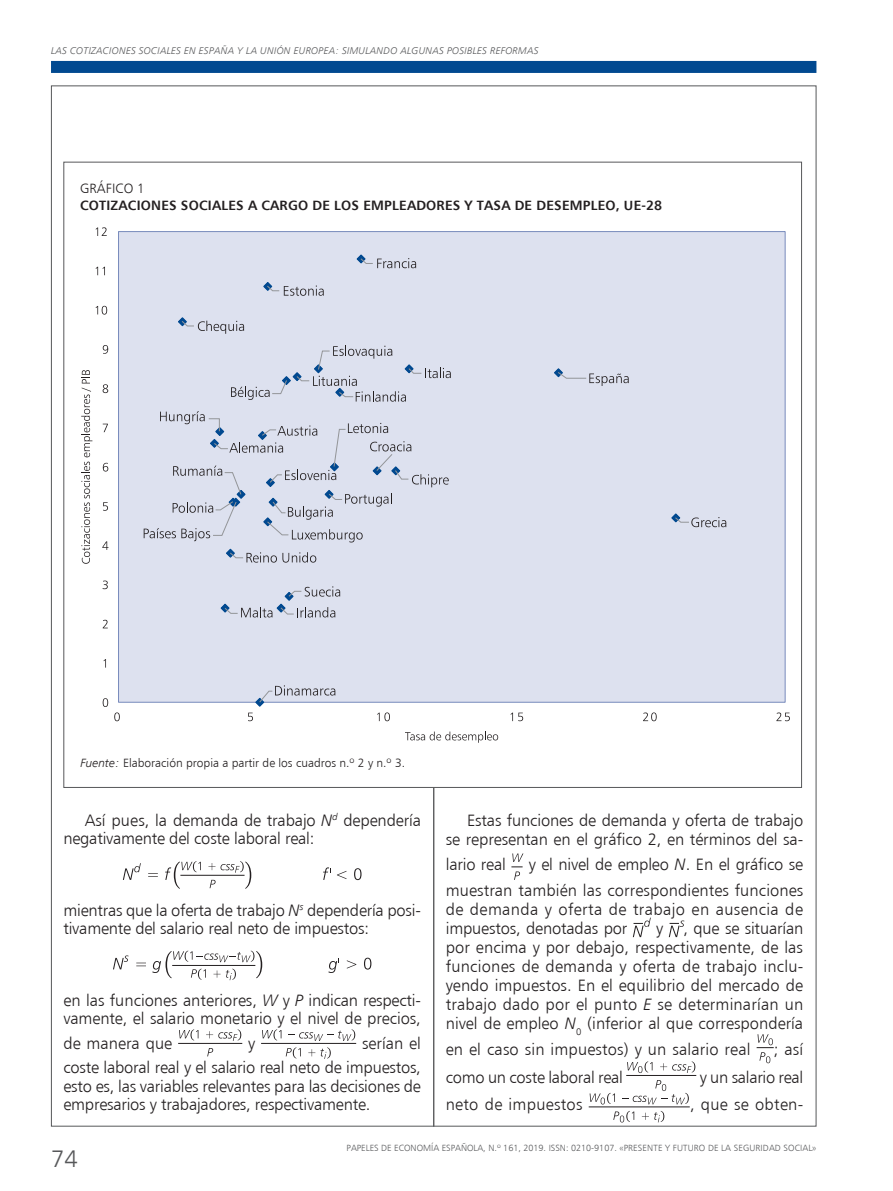
<style>
.page{position:relative;width:893px;height:1191px;background:#fff}
.page>*{position:absolute;margin:0;border:0;box-sizing:border-box;transform-origin:0 0}
.t1{font:24px "Humanist 777 BT Light B";color:#57585a}
.t2{font:16.5px/19px "Humanist 777 BT Light B";letter-spacing:-.01em;color:#231f20;text-align:justify}
.t3{font:16.5px "Humanist 777 BT Light B";letter-spacing:.01em;color:#231f20}
.t4{font:16.5px "Humanist 777 BT Light B";letter-spacing:.015em;color:#231f20}
.t5{font:13.5px "Humanist 777 BT Bold B";letter-spacing:.015em;color:#231f20}
.t6{font:13.5px "Humanist 777 BT Light B";letter-spacing:.015em;color:#231f20}
.t7{font:12px "Humanist 777 BT Light B";color:#231f20}
.t8{font:9.75px "Humanist 777 BT Light Italic B";letter-spacing:.02em;color:#57585a}
.t9{font:9px "Humanist 777 BT Light B";color:#57585a}
.s1{font-family:"Humanist 777 BT Light Italic B"}
</style>
<div class="page">
<div style="left:51px;top:61px;width:765px;height:12px;background:#014990"></div>
<hr style="left:433px;top:787px;width:1px;height:339px;background:#57585a">
<svg style="left:511px;top:853px;width:12px;height:27px"></svg>
<svg style="left:633px;top:917px;width:18px;height:20px"></svg>
<svg style="left:669px;top:920px;width:15px;height:17px"></svg>
<svg style="left:757px;top:1034px;width:17px;height:29px"></svg>
<hr style="left:626px;top:1075px;width:70px;height:1px;background:#231f20">
<svg style="left:627px;top:1061px;width:25px;height:12px"></svg>
<svg style="left:660px;top:1061px;width:35px;height:12px"></svg>
<hr style="left:589px;top:1106px;width:101px;height:1px;background:#231f20">
<svg style="left:590px;top:1092px;width:25px;height:12px"></svg>
<svg style="left:622px;top:1080px;width:67px;height:24px"></svg>
<svg style="left:613px;top:1110px;width:21px;height:12px"></svg>
<svg style="left:642px;top:1111px;width:22px;height:11px"></svg>
<svg style="left:323px;top:867px;width:8px;height:13px"></svg>
<svg style="left:337px;top:871px;width:9px;height:8px"></svg>
<svg style="left:354px;top:868px;width:7px;height:12px"></svg>
<svg style="left:123px;top:863px;width:18px;height:17px"></svg>
<svg style="left:148px;top:873px;width:10px;height:4px"></svg>
<svg style="left:165px;top:861px;width:36px;height:28px"></svg>
<svg style="left:208px;top:861px;width:43px;height:28px"></svg>
<hr style="left:180px;top:875px;width:65px;height:1px;background:#231f20">
<svg style="left:113px;top:955px;width:16px;height:14px"></svg>
<svg style="left:136px;top:962px;width:10px;height:4px"></svg>
<svg style="left:152px;top:950px;width:110px;height:30px"></svg>
<svg style="left:328px;top:958px;width:11px;height:15px"></svg>
<svg style="left:347px;top:960px;width:9px;height:8px"></svg>
<svg style="left:364px;top:957px;width:7px;height:12px"></svg>
<svg style="left:179px;top:1029px;width:19px;height:11px"></svg>
<svg style="left:206px;top:1029px;width:35px;height:12px"></svg>
<svg style="left:207px;top:1048px;width:6px;height:8px"></svg>
<hr style="left:178px;top:1043px;width:64px;height:1px;background:#231f20">
<svg style="left:262px;top:1029px;width:19px;height:11px"></svg>
<svg style="left:289px;top:1029px;width:66px;height:12px"></svg>
<svg style="left:286px;top:1047px;width:15px;height:11px"></svg>
<svg style="left:308px;top:1047px;width:23px;height:12px"></svg>
<hr style="left:261px;top:1043px;width:95px;height:1px;background:#231f20">
<div style="left:118px;top:231px;width:667px;height:471px;background:#dde1ef;border:1px solid #788bbc"></div>
<svg style="left:691px;top:517px;width:35px;height:10px"></svg>
<svg style="left:173px;top:466px;width:8px;height:10px"></svg>
<svg style="left:173px;top:503px;width:8px;height:10px"></svg>
<svg style="left:144px;top:528px;width:32px;height:11px"></svg>
<svg style="left:160px;top:411px;width:21px;height:11px"></svg>
<svg style="left:178px;top:318px;width:3px;height:7px"></svg>
<svg style="left:357px;top:254px;width:8px;height:4px"></svg>
<svg style="left:103px;top:698px;width:5px;height:9px"></svg>
<svg style="left:103px;top:659px;width:3px;height:8px"></svg>
<svg style="left:103px;top:620px;width:5px;height:8px"></svg>
<svg style="left:103px;top:580px;width:5px;height:9px"></svg>
<svg style="left:102px;top:541px;width:6px;height:9px"></svg>
<svg style="left:103px;top:502px;width:5px;height:9px"></svg>
<svg style="left:103px;top:463px;width:5px;height:8px"></svg>
<svg style="left:103px;top:424px;width:5px;height:8px"></svg>
<svg style="left:103px;top:384px;width:5px;height:9px"></svg>
<svg style="left:103px;top:345px;width:5px;height:9px"></svg>
<svg style="left:96px;top:306px;width:11px;height:8px"></svg>
<svg style="left:96px;top:267px;width:9px;height:8px"></svg>
<svg style="left:96px;top:227px;width:11px;height:9px"></svg>
<svg style="left:114px;top:712px;width:6px;height:9px"></svg>
<svg style="left:248px;top:703px;width:16px;height:18px"></svg>
<svg style="left:377px;top:712px;width:13px;height:9px"></svg>
<svg style="left:510px;top:712px;width:13px;height:9px"></svg>
<svg style="left:643px;top:712px;width:14px;height:9px"></svg>
<svg style="left:776px;top:712px;width:14px;height:9px"></svg>
<svg style="left:81px;top:370px;width:11px;height:194px"></svg>
<svg style="left:405px;top:731px;width:93px;height:11px"></svg>
<svg style="left:181px;top:258px;width:509px;height:445px"></svg>
<p class="t8" style="left:51px;top:45px;width:489px">LAS COTIZACIONES SOCIALES EN ESPAÑA Y LA UNIÓN EUROPEA: SIMULANDO ALGUNAS POSIBLES REFORMAS</p>
<p class="t6" style="left:80px;top:180px;width:66px">GRÁFICO 1</p>
<p class="t5" style="left:80px;top:197px;width:583px">COTIZACIONES SOCIALES A CARGO DE LOS EMPLEADORES Y TASA DE DESEMPLEO, UE-28</p>
<p class="t7" style="left:80px;top:755px;width:326px"><span class="s1">Fuente:</span> Elaboración propia a partir de los cuadros n.º 2 y n.º 3.</p>
<p class="t2" style="left:63px;top:810px;width:359px;line-height:18.3px;text-indent:21px">Así pues, la demanda de trabajo <span class="s1">N</span><sup>d</sup> dependería negativamente del coste laboral real:</p>
<p class="t2" style="left:63px;top:900px;width:359px;line-height:18.3px">mientras que la oferta de trabajo <span class="s1">N</span><sup>s</sup> dependería posi&shy;tivamente del salario real neto de impuestos:</p>
<p class="t2" style="left:63px;top:990px;width:359px;line-height:18.3px">en las funciones anteriores, <span class="s1">W</span> y <span class="s1">P</span> indican respecti&shy;vamente, el salario monetario y el nivel de precios,</p>
<p class="t2" style="left:63px;top:1033px;width:110px">de manera que</p>
<p class="t2" style="left:248px;top:1033px;width:9px">y</p>
<p class="t2" style="left:362px;top:1033px;width:60px">serían el</p>
<p class="t2" style="left:63px;top:1058px;width:359px;line-height:18.3px">coste laboral real y el salario real neto de impuestos, esto es, las variables relevantes para las decisiones de empresarios y trabajadores, respectivamente.</p>
<p class="t2" style="left:446px;top:810px;width:359px;text-align:right">Estas funciones de demanda y oferta de trabajo<br>se representan en el gráfico 2, en términos del sa-</p>
<p class="t2" style="left:446px;top:854px;width:62px">lario real</p>
<p class="t2" style="left:529px;top:854px;width:276px">y el nivel de empleo <span class="s1">N</span>. En el gráfico se</p>
<p class="t2" style="left:446px;top:880px;width:359px">muestran también las correspondientes funciones de demanda y oferta de trabajo en ausencia de impuestos, denotadas por</p>
<p class="t2" style="left:446px;top:918px;width:359px;text-indent:210px">y , que se situarían por encima y por debajo, respectivamente, de las funciones de demanda y oferta de trabajo inclu&shy;yendo impuestos. En el equilibrio del mercado de trabajo dado por el punto <span class="s1">E</span> se determinarían un nivel de empleo <span class="s1">N</span><sub>0</sub> (inferior al que correspondería</p>
<p class="t3" style="left:446px;top:1039px;width:306px">en el caso sin impuestos) y un salario real</p>
<p class="t2" style="left:774px;top:1039px;width:31px">; así</p>
<p class="t2" style="left:446px;top:1067px;width:179px">como un coste laboral real</p>
<p class="t2" style="left:700px;top:1067px;width:105px">y un salario real</p>
<p class="t4" style="left:446px;top:1094px;width:138px">neto de impuestos</p>
<p class="t4" style="left:690px;top:1094px;width:115px">, que se obten-</p>
<p class="t1" style="left:51px;top:1143px;width:28px">74</p>
<p class="t9" style="left:347px;top:1142px;width:471px">PAPELES DE ECONOMÍA ESPAÑOLA, N.º 161, 2019. ISSN: 0210-9107. «PRESENTE Y FUTURO DE LA SEGURIDAD SOCIAL»</p>
</div>
